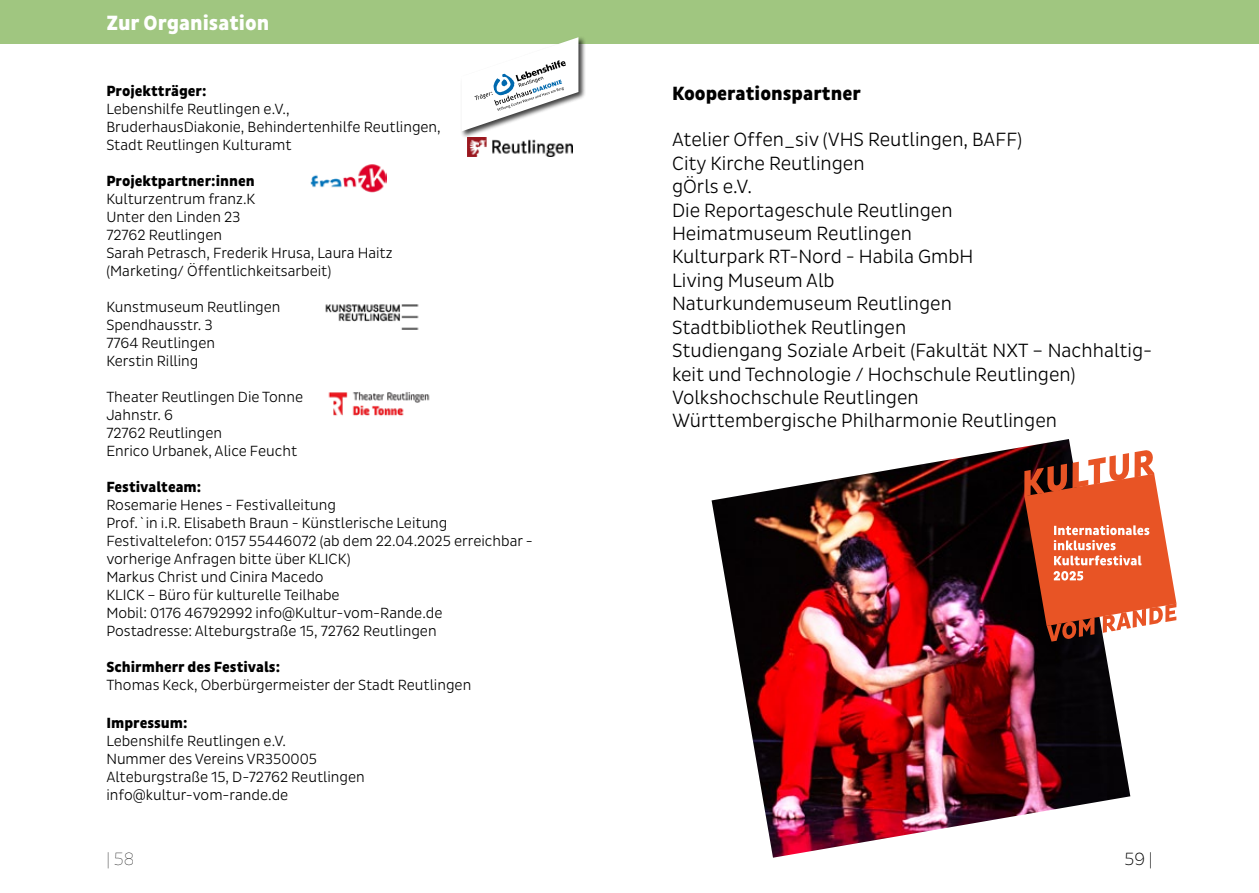
<style>
.page{position:relative;width:1259px;height:893px;background:#fff}
.page>*{position:absolute;margin:0;border:0;box-sizing:border-box;transform-origin:0 0}
.t1{font:800 21px "Pluto Sans Cond";color:#fff}
.t2{font:300 19.5px/23.4px "Pluto Sans Cond";color:#000}
.t3{font:800 19.5px "Pluto Sans Cond";color:#000}
.t4{font:100 18px "Pluto Sans Cond";color:#000}
.t5{font:300 18px "Pluto Sans Cond Ex";color:#000}
.t6{font:300 15px/18px "Pluto Sans Cond";color:#000}
.t7{font:800 15px "Pluto Sans Cond";color:#000}
</style>
<div class="page">
<img style="left:311px;top:164px;width:75px;height:29px">
<img style="left:325px;top:304px;width:94px;height:26px">
<img style="left:328px;top:392px;width:102px;height:24px">
<img style="left:468px;top:139px;width:104px;height:18px">
<div style="left:0;top:0;width:1259px;height:44px;background:#a0c680"></div>
<div style="left:460px;top:36px;width:126px;height:103px;background:#000;opacity:.75"></div>
<svg style="left:461px;top:37px;width:117px;height:94px"></svg>
<img style="left:711px;top:439px;width:419px;height:419px">
<svg style="left:1024px;top:450px;width:152px;height:192px"></svg>
<h1 class="t1" style="left:106px;top:11px;width:164px">Zur Organisation</h1>
<p class="t7" style="left:106px;top:83px;width:102px">Projektträger:</p>
<p class="t6" style="left:106px;top:100px;width:336px">Lebenshilfe Reutlingen e.V.,<br>BruderhausDiakonie, Behindertenhilfe Reutlingen,<br>Stadt Reutlingen Kulturamt</p>
<p class="t7" style="left:106px;top:173px;width:150px">Projektpartner:innen</p>
<p class="t6" style="left:106px;top:190px;width:288px">Kulturzentrum franz.K<br>Unter den Linden 23<br>72762 Reutlingen<br>Sarah Petrasch, Frederik Hrusa, Laura Haitz (Marketing/ Öffentlichkeitsarbeit)</p>
<p class="t6" style="left:106px;top:298px;width:176px">Kunstmuseum Reutlingen<br>Spendhausstr. 3<br>7764 Reutlingen<br>Kerstin Rilling</p>
<p class="t6" style="left:106px;top:388px;width:198px">Theater Reutlingen Die Tonne<br>Jahnstr. 6<br>72762 Reutlingen<br>Enrico Urbanek, Alice Feucht</p>
<p class="t7" style="left:106px;top:479px;width:96px">Festivalteam:</p>
<p class="t6" style="left:106px;top:496px;width:428px">Rosemarie Henes - Festivalleitung<br>Prof.`in i.R. Elisabeth Braun - Künstlerische Leitung Festivaltelefon: 0157 55446072 (ab dem 22.04.2025 erreichbar - vorherige Anfragen bitte über KLICK)<br>Markus Christ und Cinira Macedo<br>KLICK – Büro für kulturelle Teilhabe<br>Mobil: 0176 46792992 info@Kultur-vom-Rande.de<br>Postadresse: Alteburgstraße 15, 72762 Reutlingen</p>
<p class="t7" style="left:106px;top:659px;width:175px">Schirmherr des Festivals:</p>
<p class="t6" style="left:106px;top:676px;width:366px">Thomas Keck, Oberbürgermeister der Stadt Reutlingen</p>
<p class="t7" style="left:106px;top:714px;width:83px">Impressum:</p>
<p class="t6" style="left:106px;top:732px;width:260px">Lebenshilfe Reutlingen e.V.<br>Nummer des Vereins VR350005<br>Alteburgstraße 15, D-72762 Reutlingen info@kultur-vom-rande.de</p>
<h2 class="t3" style="left:672px;top:82px;width:190px">Kooperationspartner</h2>
<p class="t2" style="left:672px;top:128px;width:482px">Atelier Offen_siv (VHS Reutlingen, BAFF)<br>City Kirche Reutlingen<br>gÖrls e.V.<br>Die Reportageschule Reutlingen<br>Heimatmuseum Reutlingen<br>Kulturpark RT-Nord - Habila GmbH<br>Living Museum Alb<br>Naturkundemuseum Reutlingen<br>Stadtbibliothek Reutlingen<br>Studiengang Soziale Arbeit (Fakultät NXT – Nachhaltig&shy;keit und Technologie / Hochschule Reutlingen)<br>Volkshochschule Reutlingen<br>Württembergische Philharmonie Reutlingen</p>
<p class="t4" style="left:106px;top:849px;width:29px">| 58</p>
<p class="t5" style="left:1124px;top:849px;width:30px">59 |</p>
</div>
